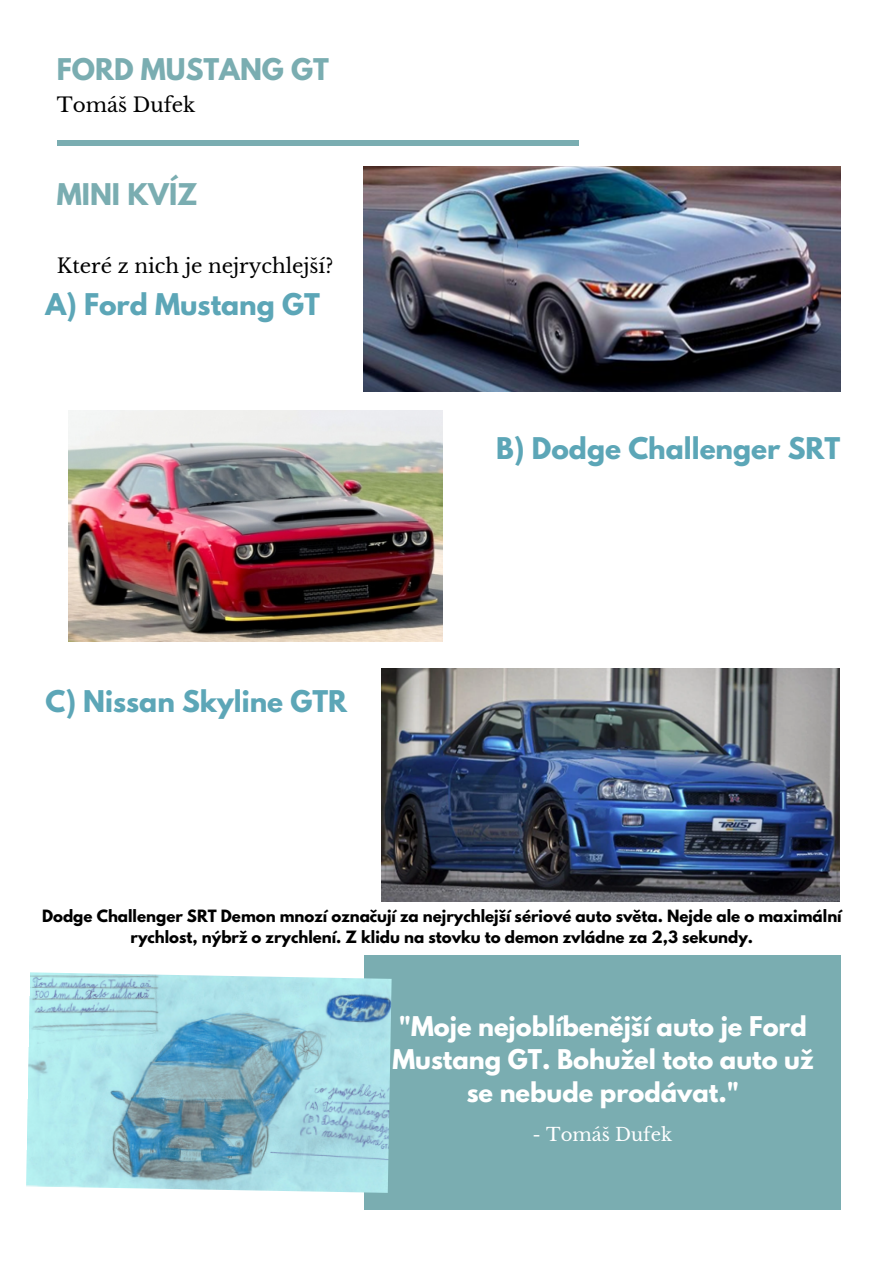
<style>
.page{position:relative;width:894px;height:1264px;background:#fff}
.page>*{position:absolute;margin:0;border:0;box-sizing:border-box;transform-origin:0 0}
.t1{font:700 26.55px "League Spartan";color:#5ca6b7}
.t2{font:700 26.55px "League Spartan";color:#7aadb1}
.t3{font:700 24.15px/32.7px "League Spartan";color:#fff;text-align:center}
.t4{font:19.8px "Libre Baskerville";color:#000}
.t5{font:18px "Libre Baskerville";color:#fff}
.t6{font:700 15px/20.2px "League Spartan";color:#000;text-align:center}
</style>
<div class="page">
<div style="left:364px;top:955px;width:476px;height:254px;background:#7aadb1"></div>
<div style="left:57px;top:140px;width:521px;height:6px;background:#7aadb1"></div>
<img style="left:364px;top:166px;width:476px;height:225px">
<img style="left:68px;top:410px;width:374px;height:231px">
<img style="left:381px;top:668px;width:458px;height:233px">
<img style="left:26px;top:972px;width:365px;height:220px">
<p class="t2" style="left:57px;top:56px;width:273px">FORD MUSTANG GT</p>
<p class="t4" style="left:57px;top:93px;width:140px">Tomáš Dufek</p>
<p class="t2" style="left:57px;top:181px;width:142px">MINI KVÍZ</p>
<p class="t4" style="left:57px;top:254px;width:278px">Které z nich je nejrychlejší?</p>
<p class="t1" style="left:45px;top:291px;width:276px">A) Ford Mustang GT</p>
<p class="t1" style="left:45px;top:687px;width:303px">C) Nissan Skyline GTR</p>
<p class="t1" style="left:496px;top:435px;width:345px">B) Dodge Challenger SRT</p>
<p class="t6" style="left:42px;top:908px;width:801px">Dodge Challenger SRT Demon mnozí označují za nejrychlejší sériové auto světa. Nejde ale o maximální rychlost, nýbrž o zrychlení. Z klidu na stovku to demon zvládne za 2,3 sekundy.</p>
<p class="t3" style="left:392px;top:1013px;width:422px">"Moje nejoblíbenější auto je Ford<br>Mustang GT. Bohužel toto auto už se nebude prodávat."</p>
<p class="t5" style="left:532px;top:1123px;width:141px">- Tomáš Dufek</p>
</div>
